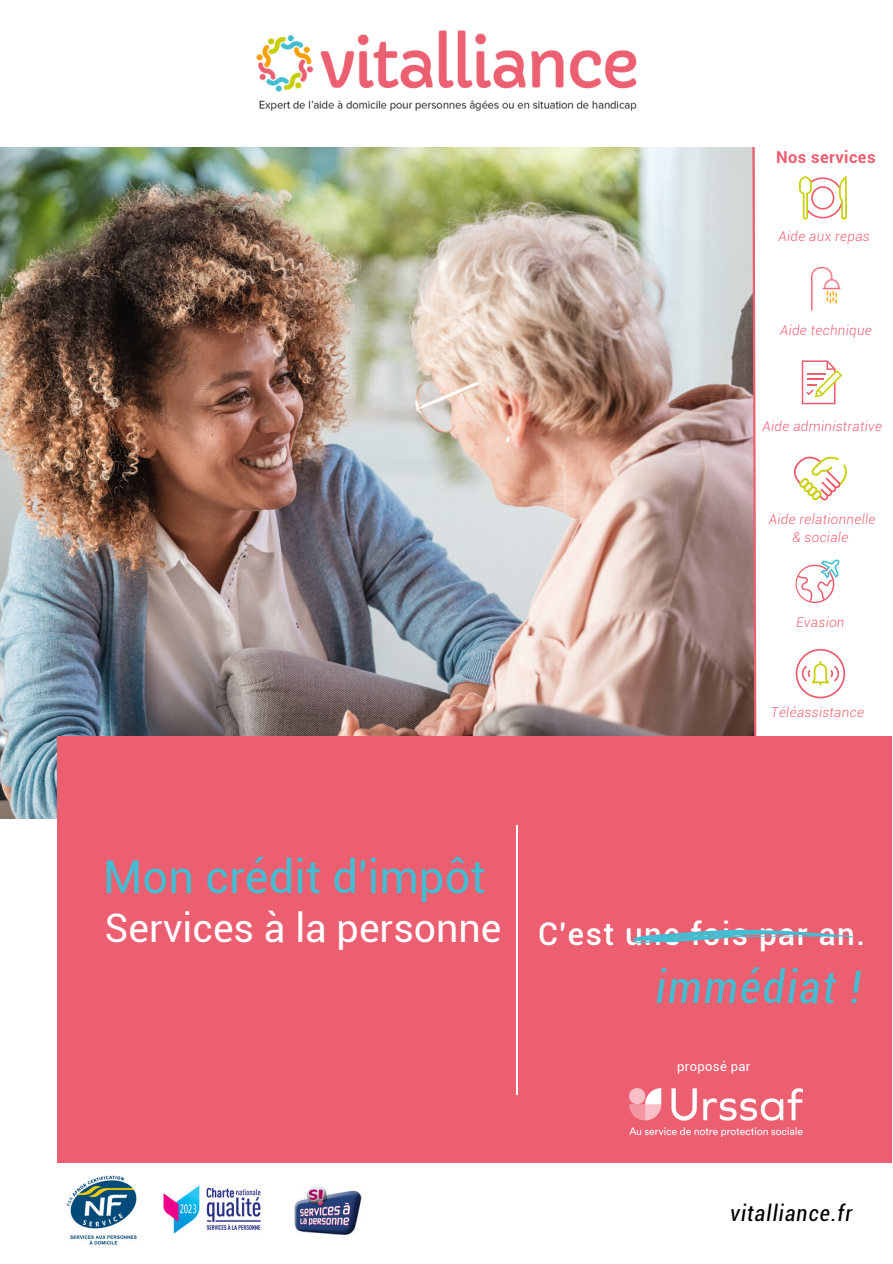
<style>
.page{position:relative;width:893px;height:1264px;background:#fff}
.page>*{position:absolute;margin:0;border:0;box-sizing:border-box;transform-origin:0 0}
.t1{font:45.3px "Roboto";color:#44bdd2}
.t2{font:italic condensed 44.7px "Roboto";letter-spacing:.05em;color:#44bdd2}
.t3{font:39.3px "Roboto";color:#fff}
.t4{font:500 31.2px "Roboto";letter-spacing:.05em;color:#fff}
.t5{font:italic condensed 22.2px "Roboto";letter-spacing:.05em;color:#000}
.t6{font:700 16.5px "Roboto";letter-spacing:.025em;color:#ec5f71}
.t7{font:italic 300 13.5px/18px "Roboto";letter-spacing:.025em;color:#ec5f71;text-align:center}
.t8{font:13.05px "Roboto";letter-spacing:.025em;color:#fff}
</style>
<div class="page">
<img style="left:0;top:147px;width:751px;height:672px">
<div style="left:58px;top:736px;width:834px;height:426px;background:#ec5f71"></div>
<hr style="left:516px;top:825px;width:1px;height:269px;background:#fff">
<svg style="left:633px;top:929px;width:220px;height:14px"></svg>
<img style="left:256px;top:30px;width:381px;height:81px">
<img style="left:629px;top:1088px;width:173px;height:48px">
<img style="left:164px;top:1185px;width:96px;height:48px">
<img style="left:294px;top:1186px;width:68px;height:48px">
<img style="left:66px;top:1175px;width:71px;height:69px">
<svg style="left:794px;top:456px;width:52px;height:44px"></svg>
<svg style="left:795px;top:649px;width:50px;height:49px"></svg>
<svg style="left:799px;top:176px;width:47px;height:43px"></svg>
<svg style="left:801px;top:360px;width:41px;height:44px"></svg>
<svg style="left:795px;top:559px;width:44px;height:44px"></svg>
<img style="left:811px;top:267px;width:29px;height:44px">
<svg style="left:751px;top:147px;width:6px;height:589px"></svg>
<p class="t6" style="left:776px;top:147px;width:101px">Nos services</p>
<p class="t7" style="left:778px;top:227px;width:93px">Aide aux repas</p>
<p class="t7" style="left:780px;top:321px;width:93px">Aide technique</p>
<p class="t7" style="left:762px;top:418px;width:121px">Aide administrative</p>
<p class="t7" style="left:768px;top:510px;width:108px">Aide relationnelle &amp; sociale</p>
<p class="t7" style="left:796px;top:613px;width:50px">Evasion</p>
<p class="t7" style="left:770px;top:703px;width:95px">Téléassistance</p>
<h1 class="t1" style="left:103px;top:850px;width:384px">Mon crédit d'impôt</h1>
<h3 class="t3" style="left:104px;top:906px;width:398px">Services à la personne</h3>
<h3 class="t4" style="left:538px;top:916px;width:328px">C'est une fois par an.</h3>
<h2 class="t2" style="left:655px;top:961px;width:206px">immédiat !</h2>
<p class="t8" style="left:677px;top:1058px;width:75px">proposé par</p>
<h3 class="t5" style="left:730px;top:1200px;width:124px">vitalliance.fr</h3>
</div>
